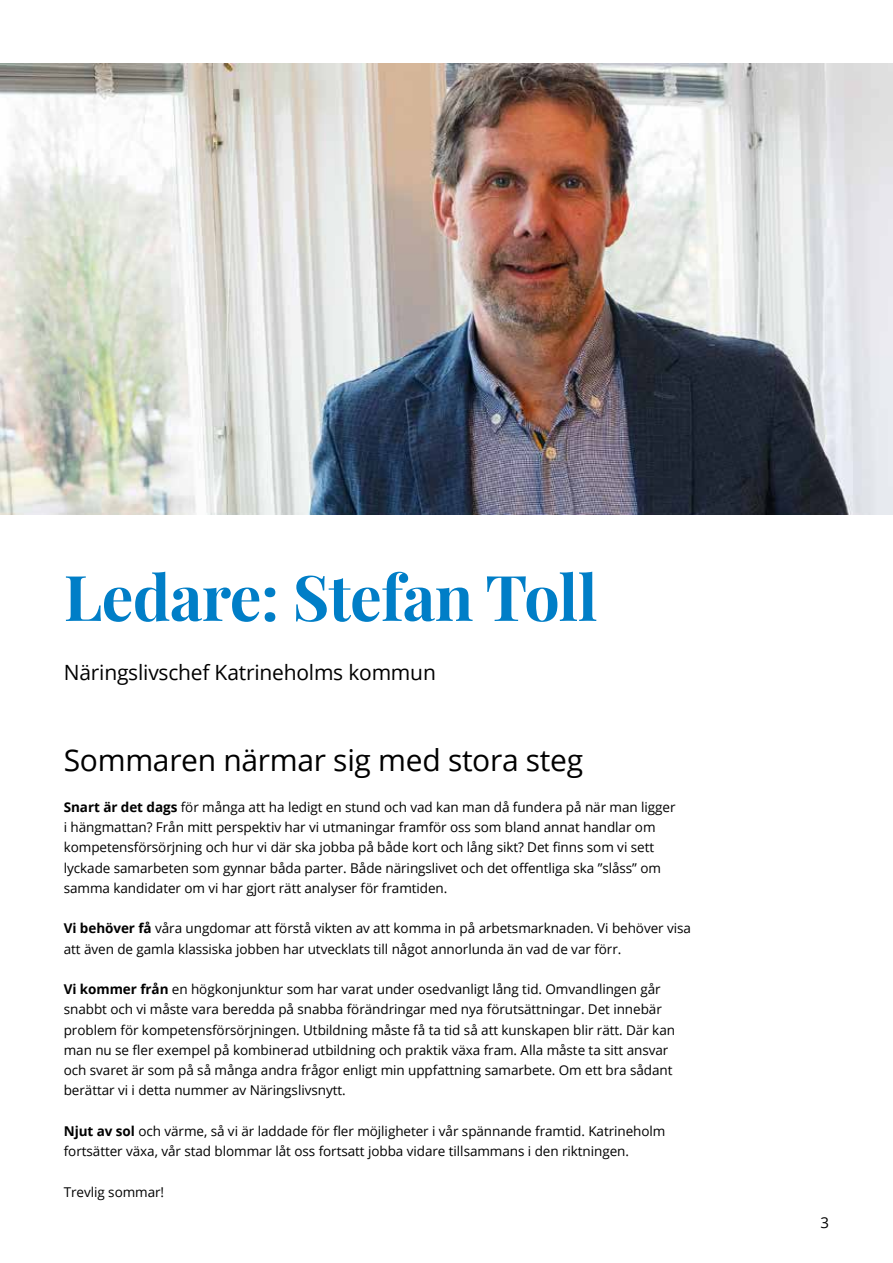
<style>
.page{position:relative;width:893px;height:1263px;background:#fff}
.page>*{position:absolute;margin:0;border:0;box-sizing:border-box;transform-origin:0 0}
.t1{font:700 63px "Playfair Display";letter-spacing:-.01em;color:#007ec7}
.t2{font:30px "Open Sans";letter-spacing:-.01em;color:#000}
.t3{font:21px "Open Sans";letter-spacing:-.01em;color:#000}
.t4{font:15px "Open Sans";color:#000}
.t5{font:13.5px/20.2px "Open Sans";letter-spacing:-.005em;color:#000}
.s1{font-weight:700}
</style>
<div class="page">
<img style="left:0;top:64px;width:893px;height:450px">
<h1 class="t1" style="left:64px;top:548px;width:535px">Ledare: Stefan Toll</h1>
<h3 class="t3" style="left:64px;top:657px;width:374px">Näringslivschef Katrineholms kommun</h3>
<h2 class="t2" style="left:64px;top:740px;width:521px">Sommaren närmar sig med stora steg</h2>
<p class="t5" style="left:64px;top:796px;width:613px"><span class="s1">Snart är det dags</span> för många att ha ledigt en stund och vad kan man då fundera på när man ligger i hängmattan? Från mitt perspektiv har vi utmaningar framför oss som bland annat handlar om kompetensförsörjning och hur vi där ska jobba på både kort och lång sikt? Det finns som vi sett lyckade samarbeten som gynnar båda parter. Både näringslivet och det offentliga ska ”slåss” om samma kandidater om vi har gjort rätt analyser för framtiden.</p>
<p class="t5" style="left:64px;top:918px;width:629px"><span class="s1">Vi behöver få</span> våra ungdomar att förstå vikten av att komma in på arbetsmarknaden. Vi behöver visa att även de gamla klassiska jobben har utvecklats till något annorlunda än vad de var förr.</p>
<p class="t5" style="left:64px;top:979px;width:613px"><span class="s1">Vi kommer från</span> en högkonjunktur som har varat under osedvanligt lång tid. Omvandlingen går snabbt och vi måste vara beredda på snabba förändringar med nya förutsättningar. Det innebär problem för kompetensförsörjningen. Utbildning måste få ta tid så att kunskapen blir rätt. Där kan man nu se fler exempel på kombinerad utbildning och praktik växa fram. Alla måste ta sitt ansvar och svaret är som på så många andra frågor enligt min uppfattning samarbete. Om ett bra sådant berättar vi i detta nummer av Näringslivsnytt.</p>
<p class="t5" style="left:64px;top:1120px;width:603px"><span class="s1">Njut av sol</span> och värme, så vi är laddade för fler möjligheter i vår spännande framtid. Katrineholm fortsätter växa, vår stad blommar låt oss fortsatt jobba vidare tillsammans i den riktningen.</p>
<p class="t5" style="left:64px;top:1181px;width:102px">Trevlig sommar!</p>
<p class="t4" style="left:821px;top:1212px;width:10px">3</p>
</div>
